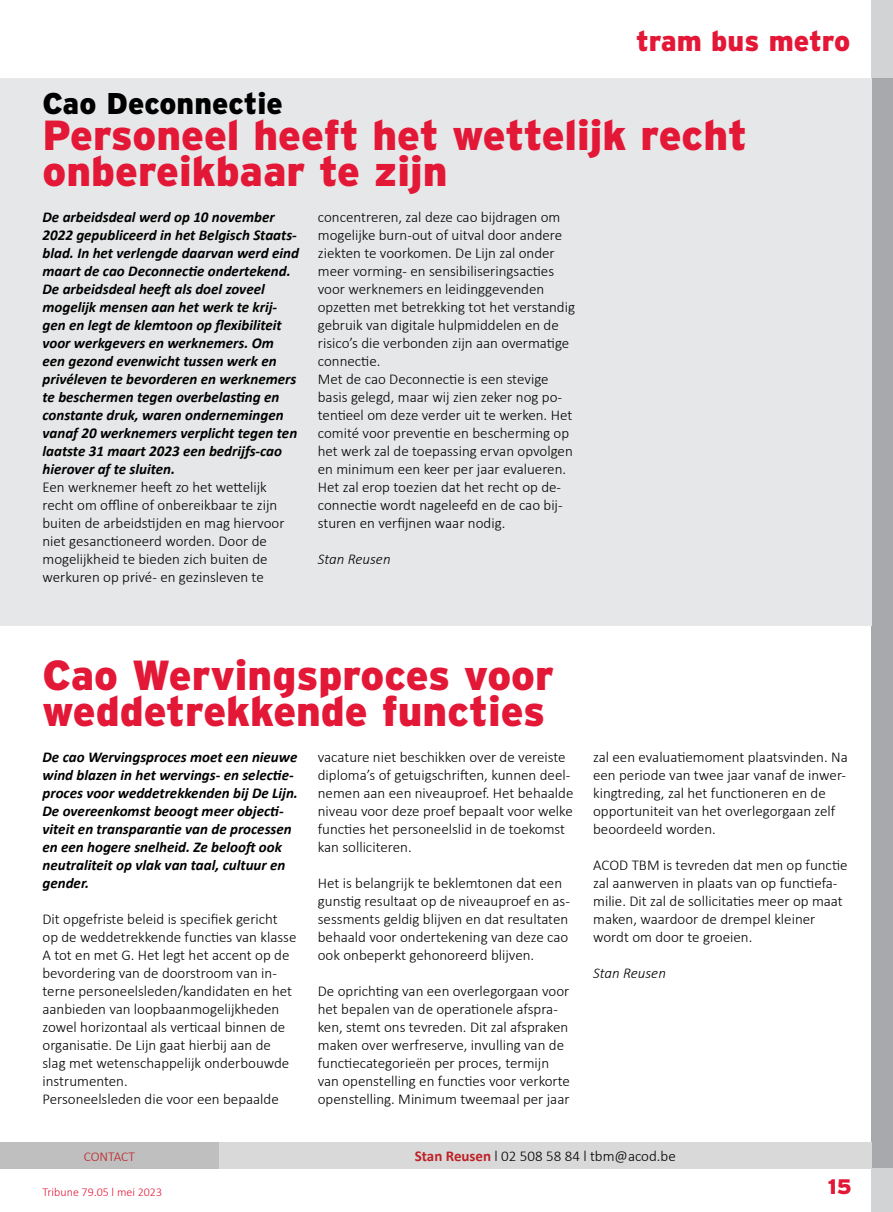
<style>
.page{position:relative;width:893px;height:1212px;background:#fff}
.page>*{position:absolute;margin:0;border:0;box-sizing:border-box;transform-origin:0 0}
.t1{font:900 42px/36px "Interstate";color:#e31837}
.t2{font:900 30px "Interstate";color:#000}
.t3{font:900 28.5px "Interstate";color:#e31837}
.t4{font:900 21px "Interstate";color:#e31837}
.t5{font:300 15px/18px "Calibri";color:#000}
.t6{font:italic 700 15px/18px "Calibri";color:#000}
.t7{font:italic 300 15px "Calibri";color:#000}
.t8{font:300 13.5px "Calibri";color:#be2126}
.t9{font:300 12px "Calibri";color:#e31837}
.s1{font-weight:700;color:#be2126}
</style>
<div class="page">
<div style="left:872px;top:0;width:21px;height:1212px;background:#a7a9ac"></div>
<div style="left:871px;top:0;width:22px;height:78px;background:#d2d3d5"></div>
<svg style="left:863px;top:1168px;width:30px;height:44px"></svg>
<div style="left:0;top:78px;width:872px;height:547px;background:#e6e7e8"></div>
<div style="left:0;top:1142px;width:219px;height:26px;background:#bfbfbf"></div>
<div style="left:219px;top:1142px;width:653px;height:26px;background:#d9d9d9"></div>
<h3 class="t3" style="left:636px;top:24px;width:216px">tram bus metro</h3>
<h2 class="t2" style="left:43px;top:86px;width:242px">Cao Deconnectie</h2>
<h1 class="t1" style="left:43px;top:117px;width:706px">Personeel heeft het wettelijk recht onbereikbaar te zijn</h1>
<p class="t6" style="left:43px;top:207px;width:258px">De arbeidsdeal werd op 10 november 2022 gepubliceerd in het Belgisch Staats&shy;blad. In het verlengde daarvan werd eind maart de cao Deconnectie ondertekend.<br>De arbeidsdeal heeft als doel zoveel mogelijk mensen aan het werk te krij&shy;gen en legt de klemtoon op flexibiliteit voor werkgevers en werknemers. Om een gezond evenwicht tussen werk en privéleven te bevorderen en werknemers te beschermen tegen overbelasting en constante druk, waren ondernemingen vanaf 20 werknemers verplicht tegen ten laatste 31 maart 2023 een bedrijfs-cao hierover af te sluiten.</p>
<p class="t5" style="left:43px;top:478px;width:244px">Een werknemer heeft zo het wettelijk recht om offline of onbereikbaar te zijn buiten de arbeidstijden en mag hiervoor niet gesanctioneerd worden. Door de mogelijkheid te bieden zich buiten de werkuren op privé- en gezinsleven te</p>
<p class="t5" style="left:318px;top:208px;width:259px">concentreren, zal deze cao bijdragen om mogelijke burn-out of uitval door andere ziekten te voorkomen. De Lijn zal onder meer vorming- en sensibiliseringsacties voor werknemers en leidinggevenden opzetten met betrekking tot het verstandig gebruik van digitale hulpmiddelen en de risico’s die verbonden zijn aan overmatige connectie.<br>Met de cao Deconnectie is een stevige basis gelegd, maar wij zien zeker nog po&shy;tentieel om deze verder uit te werken. Het comité voor preventie en bescherming op het werk zal de toepassing ervan opvolgen en minimum een keer per jaar evalueren.<br>Het zal erop toezien dat het recht op de&shy;connectie wordt nageleefd en de cao bij&shy;sturen en verfijnen waar nodig.</p>
<p class="t7" style="left:318px;top:550px;width:74px">Stan Reusen</p>
<h1 class="t1" style="left:43px;top:657px;width:513px">Cao Wervingsproces voor weddetrekkende functies</h1>
<p class="t6" style="left:43px;top:747px;width:257px">De cao Wervingsproces moet een nieuwe wind blazen in het wervings- en selectie&shy;proces voor weddetrekkenden bij De Lijn.<br>De overeenkomst beoogt meer objecti&shy;viteit en transparantie van de processen en een hogere snelheid. Ze belooft ook neutraliteit op vlak van taal, cultuur en gender.</p>
<p class="t5" style="left:43px;top:910px;width:255px">Dit opgefriste beleid is specifiek gericht op de weddetrekkende functies van klasse A tot en met G. Het legt het accent op de bevordering van de doorstroom van in&shy;terne personeelsleden/kandidaten en het aanbieden van loopbaanmogelijkheden zowel horizontaal als verticaal binnen de organisatie. De Lijn gaat hierbij aan de slag met wetenschappelijk onderbouwde instrumenten.<br>Personeelsleden die voor een bepaalde</p>
<p class="t5" style="left:318px;top:748px;width:257px">vacature niet beschikken over de vereiste diploma’s of getuigschriften, kunnen deel&shy;nemen aan een niveauproef. Het behaalde niveau voor deze proef bepaalt voor welke functies het personeelslid in de toekomst kan solliciteren.</p>
<p class="t5" style="left:318px;top:874px;width:254px">Het is belangrijk te beklemtonen dat een gunstig resultaat op de niveauproef en as&shy;sessments geldig blijven en dat resultaten behaald voor ondertekening van deze cao ook onbeperkt gehonoreerd blijven.</p>
<p class="t5" style="left:318px;top:982px;width:254px">De oprichting van een overlegorgaan voor het bepalen van de operationele afspra&shy;ken, stemt ons tevreden. Dit zal afspraken maken over werfreserve, invulling van de functiecategorieën per proces, termijn van openstelling en functies voor verkorte openstelling. Minimum tweemaal per jaar</p>
<p class="t5" style="left:593px;top:748px;width:256px">zal een evaluatiemoment plaatsvinden. Na een periode van twee jaar vanaf de inwer&shy;kingtreding, zal het functioneren en de opportuniteit van het overlegorgaan zelf beoordeeld worden.</p>
<p class="t5" style="left:593px;top:856px;width:256px">ACOD TBM is tevreden dat men op functie zal aanwerven in plaats van op functiefa&shy;milie. Dit zal de sollicitaties meer op maat maken, waardoor de drempel kleiner wordt om door te groeien.</p>
<p class="t7" style="left:593px;top:964px;width:74px">Stan Reusen</p>
<p class="t8" style="left:84px;top:1147px;width:53px">CONTACT</p>
<p class="t5" style="left:415px;top:1147px;width:262px"><span class="s1">Stan Reusen</span> l 02 508 58 84 l tbm@acod.be</p>
<p class="t9" style="left:43px;top:1184px;width:121px">Tribune 79.05 l mei 2023</p>
<h3 class="t4" style="left:828px;top:1175px;width:25px">15</h3>
</div>
